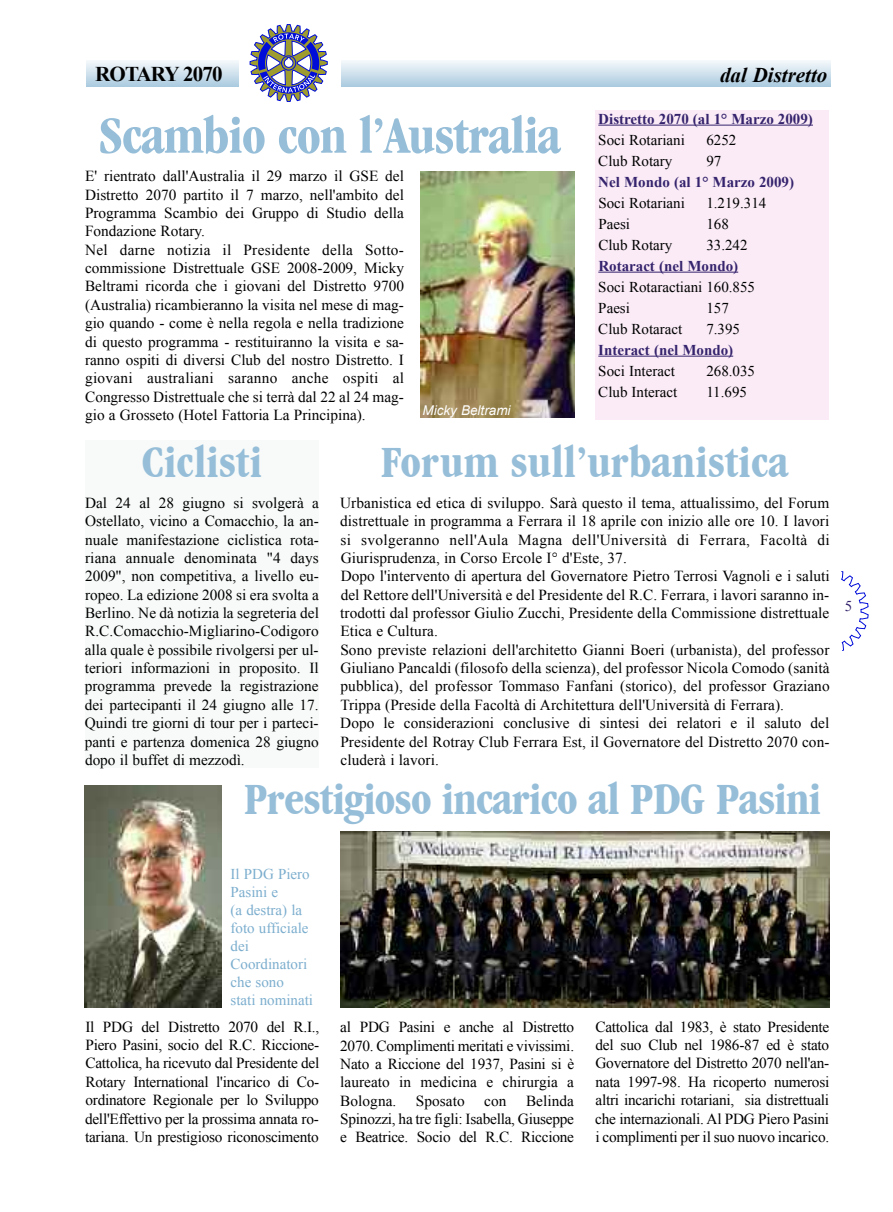
<style>
.page{position:relative;width:893px;height:1212px;background:#fff}
.page>*{position:absolute;margin:0;border:0;box-sizing:border-box;transform-origin:0 0}
.t1{font:700 54px "Garmd ITC Bk Cn BT";letter-spacing:-.02em;color:#96bed8}
.t2{font:700 46.5px "Garmd ITC Bk Cn BT";letter-spacing:-.02em;color:#96bed8}
.t3{font:700 46.5px "Garmd ITC Bk Cn BT";color:#96bed8}
.t4{font:italic 700 21px "Times New Roman";color:#000}
.t5{font:700 21px "Times New Roman";letter-spacing:-.04em;color:#000}
.t6{font:15.3px/18.3px "Times New Roman";letter-spacing:.005em;color:#000;text-align:justify}
.t7{font:15px/21px "Times New Roman";color:#000}
.t8{font:700 15px "Times New Roman";color:#35236d}
.t9{font:15px/18px "Times New Roman";color:#7caece}
.t10{font:15px "Times New Roman";color:#35236d}
.t11{font:italic 13.5px "Arial";color:#fff}
</style>
<div class="page">
<div style="left:85px;top:440px;width:234px;height:328px;background:#f7faf9"></div>
<svg style="left:841px;top:571px;width:27px;height:80px"></svg>
<svg style="left:250px;top:24px;width:78px;height:78px"></svg>
<div style="left:86px;top:61px;width:152px;height:26px;background:linear-gradient(to bottom,#f3f7fa,#adcce0)"></div>
<div style="left:341px;top:61px;width:489px;height:26px;background:linear-gradient(to bottom,#f3f7fa,#adcce0)"></div>
<img style="left:420px;top:171px;width:154px;height:246px">
<img style="left:85px;top:785px;width:136px;height:222px">
<img style="left:340px;top:831px;width:489px;height:176px">
<div style="left:595px;top:110px;width:234px;height:310px;background:#faebf6"></div>
<hr style="left:598px;top:125px;width:215px;height:1px;background:#35236d">
<hr style="left:598px;top:272px;width:140px;height:1px;background:#35236d">
<hr style="left:598px;top:356px;width:135px;height:1px;background:#35236d">
<h3 class="t5" style="left:95px;top:61px;width:129px">ROTARY 2070</h3>
<h3 class="t4" style="left:720px;top:62px;width:109px">dal Distretto</h3>
<h1 class="t1" style="left:99px;top:103px;width:463px">Scambio con l’Australia</h1>
<p class="t6" style="left:85px;top:167px;width:321px;text-align:left">E' rientrato dall'Australia il 29 marzo il GSE del Distretto 2070 partito il 7 marzo, nell'ambito del Programma Scambio dei Gruppo di Studio della Fondazione Rotary.<br>Nel darne notizia il Presidente della Sotto - commissione Distrettuale GSE 2008-2009, Micky Beltrami ricorda che i giovani del Distretto 9700 (Australia) ricambieranno la visita nel mese di mag&shy;gio quando - come è nella regola e nella tradizione di questo programma - restituiranno la visita e sa&shy;ranno ospiti di diversi Club del nostro Distretto. I giovani australiani saranno anche ospiti al Congresso Distrettuale che si terrà dal 22 al 24 mag&shy;gio a Grosseto (Hotel Fattoria La Principina).</p>
<p class="t11" style="left:422px;top:402px;width:90px">Micky Beltrami</p>
<p class="t8" style="left:598px;top:110px;width:216px">Distretto 2070 (al 1° Marzo 2009)</p>
<p class="t7" style="left:598px;top:129px;width:88px">Soci Rotariani</p>
<p class="t7" style="left:706px;top:129px;width:31px">6252</p>
<p class="t7" style="left:598px;top:150px;width:76px">Club Rotary</p>
<p class="t7" style="left:706px;top:150px;width:16px">97</p>
<p class="t8" style="left:598px;top:173px;width:197px">Nel Mondo (al 1° Marzo 2009)</p>
<p class="t7" style="left:598px;top:192px;width:88px">Soci Rotariani</p>
<p class="t7" style="left:706px;top:192px;width:61px">1.219.314</p>
<p class="t7" style="left:598px;top:213px;width:33px">Paesi</p>
<p class="t7" style="left:706px;top:213px;width:24px">168</p>
<p class="t7" style="left:598px;top:234px;width:76px">Club Rotary</p>
<p class="t7" style="left:706px;top:234px;width:43px">33.242</p>
<p class="t8" style="left:598px;top:257px;width:141px">Rotaract (nel Mondo)</p>
<p class="t7" style="left:598px;top:276px;width:158px">Soci Rotaractiani 160.855<br>Paesi</p>
<p class="t7" style="left:706px;top:297px;width:24px">157</p>
<p class="t7" style="left:598px;top:318px;width:86px">Club Rotaract</p>
<p class="t7" style="left:706px;top:318px;width:35px">7.395</p>
<p class="t8" style="left:598px;top:341px;width:136px">Interact (nel Mondo)</p>
<p class="t7" style="left:598px;top:360px;width:78px">Soci Interact</p>
<p class="t7" style="left:706px;top:360px;width:50px">268.035</p>
<p class="t7" style="left:598px;top:381px;width:81px">Club Interact</p>
<p class="t7" style="left:706px;top:381px;width:42px">11.695</p>
<h2 class="t3" style="left:142px;top:435px;width:122px">Ciclisti</h2>
<h2 class="t3" style="left:381px;top:435px;width:409px">Forum sull’urbanistica</h2>
<p class="t6" style="left:85px;top:493px;width:236px">Dal 24 al 28 giugno si svolgerà a Ostellato, vicino a Comacchio, la an&shy;nuale manifestazione ciclistica rota&shy;riana annuale denominata "4 days 2009", non competitiva, a livello eu&shy;ropeo. La edizione 2008 si era svolta a Berlino. Ne dà notizia la segreteria del R.C.Comacchio-Migliarino-Codigoro alla quale è possibile rivolgersi per ul&shy;teriori informazioni in proposito. Il programma prevede la registrazione dei partecipanti il 24 giugno alle 17.<br>Quindi tre giorni di tour per i parteci&shy;panti e partenza domenica 28 giugno dopo il buffet di mezzodì.</p>
<p class="t6" style="left:340px;top:493px;width:491px;text-align:left">Urbanistica ed etica di sviluppo. Sarà questo il tema, attualissimo, del Forum distrettuale in programma a Ferrara il 18 aprile con inizio alle ore 10. I lavori si svolgeranno nell'Aula Magna dell'Università di Ferrara, Facoltà di Giurisprudenza, in Corso Ercole I° d'Este, 37.<br>Dopo l'intervento di apertura del Governatore Pietro Terrosi Vagnoli e i saluti del Rettore dell'Università e del Presidente del R.C. Ferrara, i lavori saranno in&shy;trodotti dal professor Giulio Zucchi, Presidente della Commissione distrettuale Etica e Cultura.<br>Sono previste relazioni dell'architetto Gianni Boeri (urbanista), del professor Giuliano Pancaldi (filosofo della scienza), del professor Nicola Comodo (sanità pubblica), del professor Tommaso Fanfani (storico), del professor Graziano Trippa (Preside della Facoltà di Architettura dell'Università di Ferrara).<br>Dopo le considerazioni conclusive di sintesi dei relatori e il saluto del Presidente del Rotray Club Ferrara Est, il Governatore del Distretto 2070 con&shy;cluderà i lavori.</p>
<h2 class="t2" style="left:244px;top:772px;width:578px">Prestigioso incarico al PDG Pasini</h2>
<p class="t10" style="left:845px;top:597px;width:9px">5</p>
<p class="t9" style="left:231px;top:865px;width:84px">Il PDG Piero<br>Pasini e<br>(a destra) la foto ufficiale dei<br>Coordinatori che sono<br>stati nominati</p>
<p class="t6" style="left:85px;top:1017px;width:236px">Il PDG del Distretto 2070 del R.I., Piero Pasini, socio del R.C. Riccione-Cattolica, ha ricevuto dal Presidente del Rotary International l'incarico di Co - ordinatore Regionale per lo Sviluppo dell'Effettivo per la prossima annata ro&shy;tariana. Un prestigioso riconoscimento</p>
<p class="t6" style="left:340px;top:1018px;width:235px">al PDG Pasini e anche al Distretto 2070. Complimenti meritati e vivissimi.<br>Nato a Riccione del 1937, Pasini si è laureato in medicina e chirurgia a Bologna.</p>
<p class="t6" style="left:340px;top:1091px;width:235px;text-indent:186px">Belinda Spinozzi, ha tre figli: Isabella, Giuseppe e Beatrice. Socio del R.C. Riccione</p>
<p class="t6" style="left:416px;top:1091px;width:50px">Sposato</p>
<p class="t6" style="left:484px;top:1091px;width:24px">con</p>
<p class="t6" style="left:595px;top:1017px;width:236px">Cattolica dal 1983, è stato Presidente del suo Club nel 1986-87 ed è stato Governatore del Distretto 2070 nell'an&shy;nata 1997-98. Ha ricoperto numerosi altri incarichi rotariani, sia distrettuali che internazionali. Al PDG Piero Pasini i complimenti per il suo nuovo incarico.</p>
</div>
